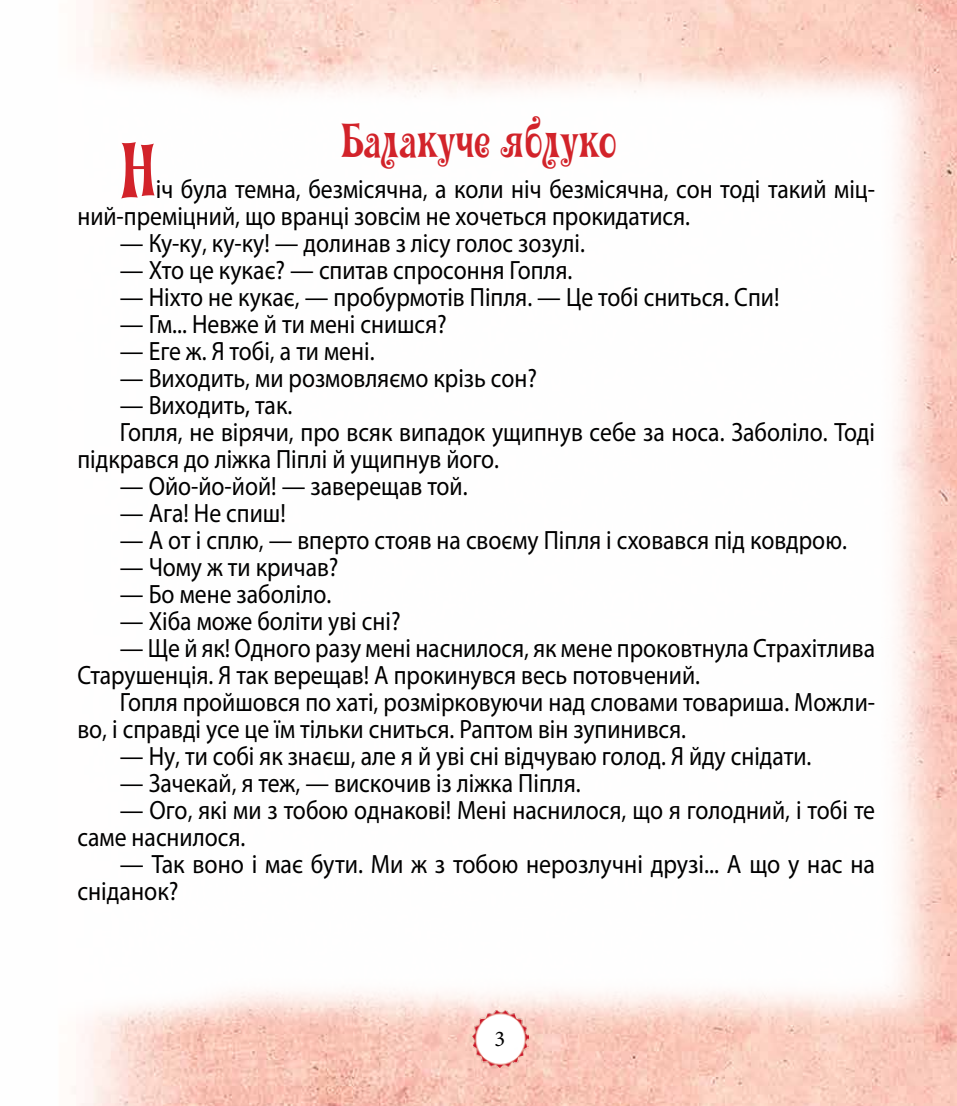
<style>
.page{position:relative;width:957px;height:1106px;background:#fff}
.page>*{position:absolute;margin:0;border:0;box-sizing:border-box;transform-origin:0 0}
.t1{font:71.7px "Graceful Mazurka";color:#d2232a;scale:.89 1}
.t2{font:44.25px "Graceful Mazurka";color:#d2232a}
.t3{font:26.55px/27px "Myriad Pro";color:#000;scale:.89 1}
.t4{font:26.55px/27px "Myriad Pro";color:#000;scale:.9 1}
.t5{font:22.5px "Minion Pro";color:#000}
</style>
<div class="page">
<img style="left:72px;top:0;width:885px;height:1106px">
<img style="left:72px;top:43px;width:885px;height:1049px">
<img style="left:472px;top:1010px;width:57px;height:57px">
<h2 class="t2" style="left:340px;top:112px;width:278px">Балакуче яблуко</h2>
<h1 class="t1" style="left:120px;top:124px;width:42px">Н</h1>
<p class="t3" style="left:77px;top:175px;width:898px;text-indent:78px">іч була темна‚ безмісячна‚ а коли ніч безмісячна‚ сон тоді такий міц&shy;ний-преміцний‚ що вранці зовсім не хочеться прокидатися.</p>
<p class="t3" style="left:120px;top:229px;width:524px">— Ку-ку‚ ку-ку! — долинав з лісу голос зозулі.</p>
<p class="t3" style="left:120px;top:256px;width:510px">— Хто це кукає? — спитав спросоння Гопля.</p>
<p class="t3" style="left:120px;top:283px;width:742px">— Ніхто не кукає‚ — пробурмотів Піпля. — Це тобі сниться. Спи!</p>
<p class="t3" style="left:120px;top:310px;width:369px">— Гм... Невже й ти мені снишся?</p>
<p class="t3" style="left:120px;top:337px;width:288px">— Еге ж. Я тобі‚ а ти мені.</p>
<p class="t3" style="left:120px;top:364px;width:470px">— Виходить‚ ми розмовляємо крізь сон?</p>
<p class="t3" style="left:120px;top:391px;width:195px">— Виходить, так.</p>
<p class="t3" style="left:120px;top:418px;width:850px">Гопля‚ не вірячи‚ про всяк випадок ущипнув себе за носа. Заболіло. Тоді</p>
<p class="t3" style="left:77px;top:445px;width:475px">підкрався до ліжка Піплі й ущипнув його.</p>
<p class="t3" style="left:120px;top:472px;width:392px">— Ойо-йо-йой! — заверещав той.</p>
<p class="t3" style="left:120px;top:499px;width:188px">— Ага! Не спиш!</p>
<p class="t3" style="left:120px;top:526px;width:818px">— А от і сплю‚ — вперто стояв на своєму Піпля і сховався під ковдрою.</p>
<p class="t3" style="left:120px;top:553px;width:247px">— Чому ж ти кричав?</p>
<p class="t3" style="left:120px;top:580px;width:239px">— Бо мене заболіло.</p>
<p class="t3" style="left:120px;top:607px;width:317px">— Хіба може боліти уві сні?</p>
<p class="t3" style="left:77px;top:634px;width:898px;text-indent:43px">— Ще й як! Одного разу мені наснилося‚ як мене проковтнула Страхітлива<br>Старушенція. Я так верещав! А прокинувся весь потовчений.</p>
<p class="t3" style="left:77px;top:688px;width:898px;text-indent:43px">Гопля пройшовся по хаті‚ розмірковуючи над словами товариша. Можли&shy;во‚ і справді усе це їм тільки сниться. Раптом він зупинився.</p>
<p class="t3" style="left:120px;top:742px;width:778px">— Ну‚ ти собі як знаєш‚ але я й уві сні відчуваю голод. Я йду снідати.</p>
<p class="t3" style="left:120px;top:769px;width:519px">— Зачекай‚ я теж‚ — вискочив із ліжка Піпля.</p>
<p class="t3" style="left:77px;top:796px;width:898px;text-indent:43px">— Ого‚ які ми з тобою однакові! Мені наснилося‚ що я голодний‚ і тобі те саме наснилося.</p>
<p class="t4" style="left:77px;top:850px;width:888px;text-indent:43px">— Так воно і має бути. Ми ж з тобою нерозлучні друзі... А що у нас на сніданок?</p>
<p class="t5" style="left:494px;top:1023px;width:12px">3</p>
</div>
